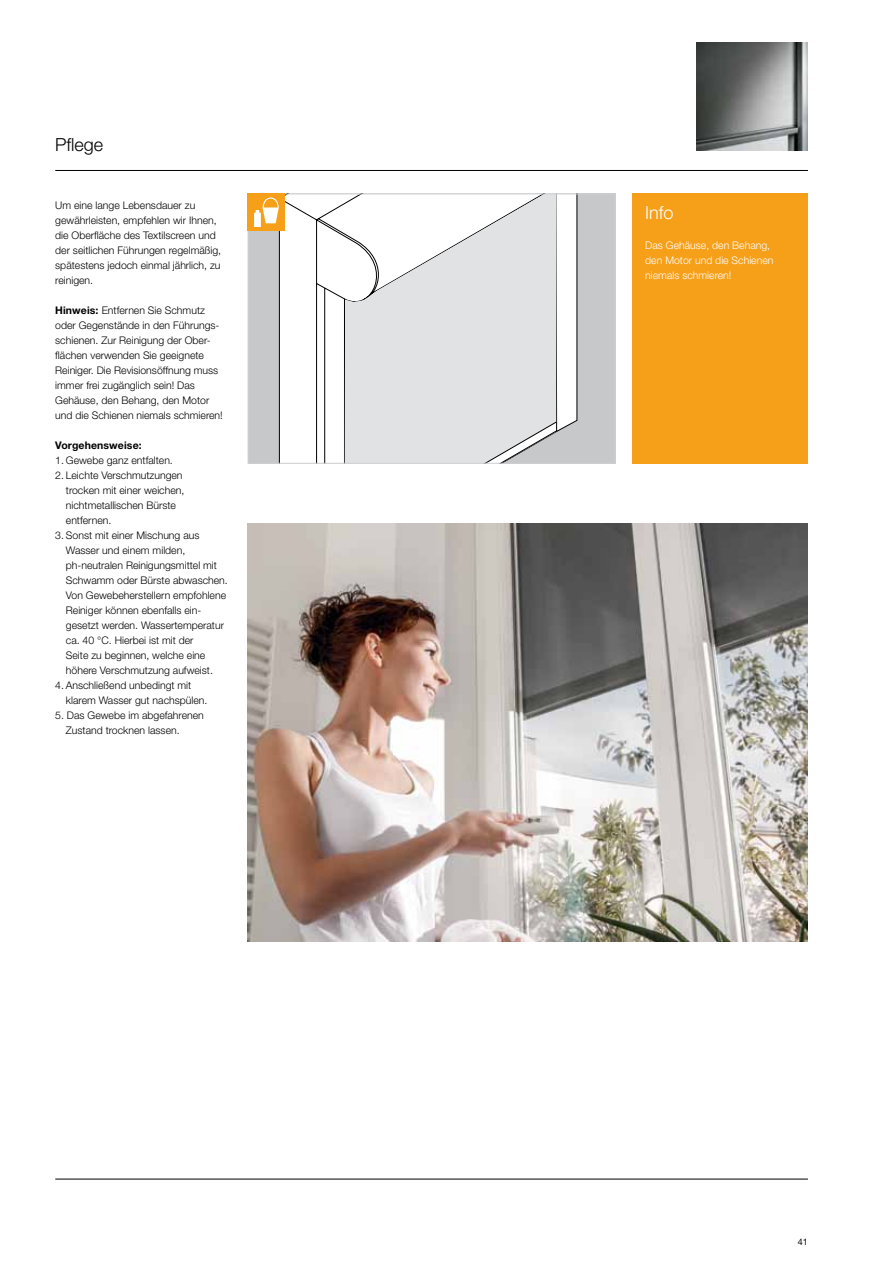
<style>
.page{position:relative;width:893px;height:1263px;background:#fff}
.page>*{position:absolute;margin:0;border:0;box-sizing:border-box;transform-origin:0 0}
.t1{font:300 18px "Helvetica Neue LT Std";color:#000}
.t2{font:300 18px "Helvetica Neue LT Std";color:#fff}
.t3{font:300 10.5px/15px "Helvetica Neue LT Std";color:#000}
.t4{font:300 10.5px/15px "Helvetica Neue LT Std";color:#fff}
.t5{font:700 10.5px "Helvetica Neue LT Std";letter-spacing:.01em;color:#000}
.t6{font:9px "Helvetica Neue LT Std";color:#000}
.s1{font-weight:700}
</style>
<div class="page">
<hr style="left:55px;top:170px;width:753px;height:1px;background:#000">
<img style="left:697px;top:43px;width:111px;height:108px">
<div style="left:248px;top:194px;width:367px;height:270px;background:#c7c8ca"></div>
<svg style="left:278px;top:196px;width:300px;height:266px;background:#f0f0f0"></svg>
<svg style="left:344px;top:196px;width:212px;height:225px;background:#e5e6e7"></svg>
<svg style="left:343px;top:421px;width:215px;height:41px;background:#dbdcdd"></svg>
<div style="left:248px;top:194px;width:367px;height:270px;border:1px solid #d0d0d4"></div>
<div style="left:248px;top:194px;width:37px;height:37px;background:#f6a01a"></div>
<svg style="left:254px;top:197px;width:25px;height:30px"></svg>
<img style="left:248px;top:524px;width:560px;height:417px">
<hr style="left:55px;top:1179px;width:753px;height:1px;background:#000">
<div style="left:632px;top:194px;width:176px;height:270px;background:#f6a01a"></div>
<h1 class="t1" style="left:55px;top:133px;width:50px">Pflege</h1>
<p class="t3" style="left:55px;top:197px;width:167px">Um eine lange Lebensdauer zu gewährleisten, empfehlen wir Ihnen, die Oberfläche des Textilscreen und der seitlichen Führungen regelmäßig, spätestens jedoch einmal jährlich, zu reinigen.</p>
<p class="t3" style="left:55px;top:302px;width:169px"><span class="s1">Hinweis:</span> Entfernen Sie Schmutz oder Gegenstände in den Führungs&shy;schienen. Zur Reinigung der Ober&shy;flächen verwenden Sie geeignete Reiniger. Die Revisionsöffnung muss immer frei zugänglich sein! Das Gehäuse, den Behang, den Motor und die Schienen niemals schmieren!</p>
<p class="t5" style="left:55px;top:438px;width:88px">Vorgehensweise:</p>
<p class="t3" style="left:55px;top:452px;width:119px">1. Gewebe ganz entfalten.</p>
<p class="t3" style="left:66px;top:467px;width:120px;text-indent:-11px">2. Leichte Verschmutzungen trocken mit einer weichen, nichtmetallischen Bürste entfernen.</p>
<p class="t3" style="left:66px;top:527px;width:163px;text-indent:-11px">3. Sonst mit einer Mischung aus<br>Wasser und einem milden, ph-neutralen Reinigungsmittel mit<br>Schwamm oder Bürste abwaschen.<br>Von Gewebeherstellern empfohlene<br>Reiniger können ebenfalls ein&shy;gesetzt werden. Wassertemperatur ca. 40 °C. Hierbei ist mit der<br>Seite zu beginnen, welche eine höhere Verschmutzung aufweist.</p>
<p class="t3" style="left:66px;top:677px;width:143px;text-indent:-11px">4. Anschließend unbedingt mit klarem Wasser gut nachspülen.</p>
<p class="t3" style="left:66px;top:707px;width:139px;text-indent:-11px">5. Das Gewebe im abgefahrenen<br>Zustand trocknen lassen.</p>
<h1 class="t2" style="left:645px;top:202px;width:30px">Info</h1>
<p class="t4" style="left:645px;top:238px;width:130px">Das Gehäuse, den Behang, den Motor und die Schienen niemals schmieren!</p>
<p class="t6" style="left:798px;top:1236px;width:12px">41</p>
</div>
